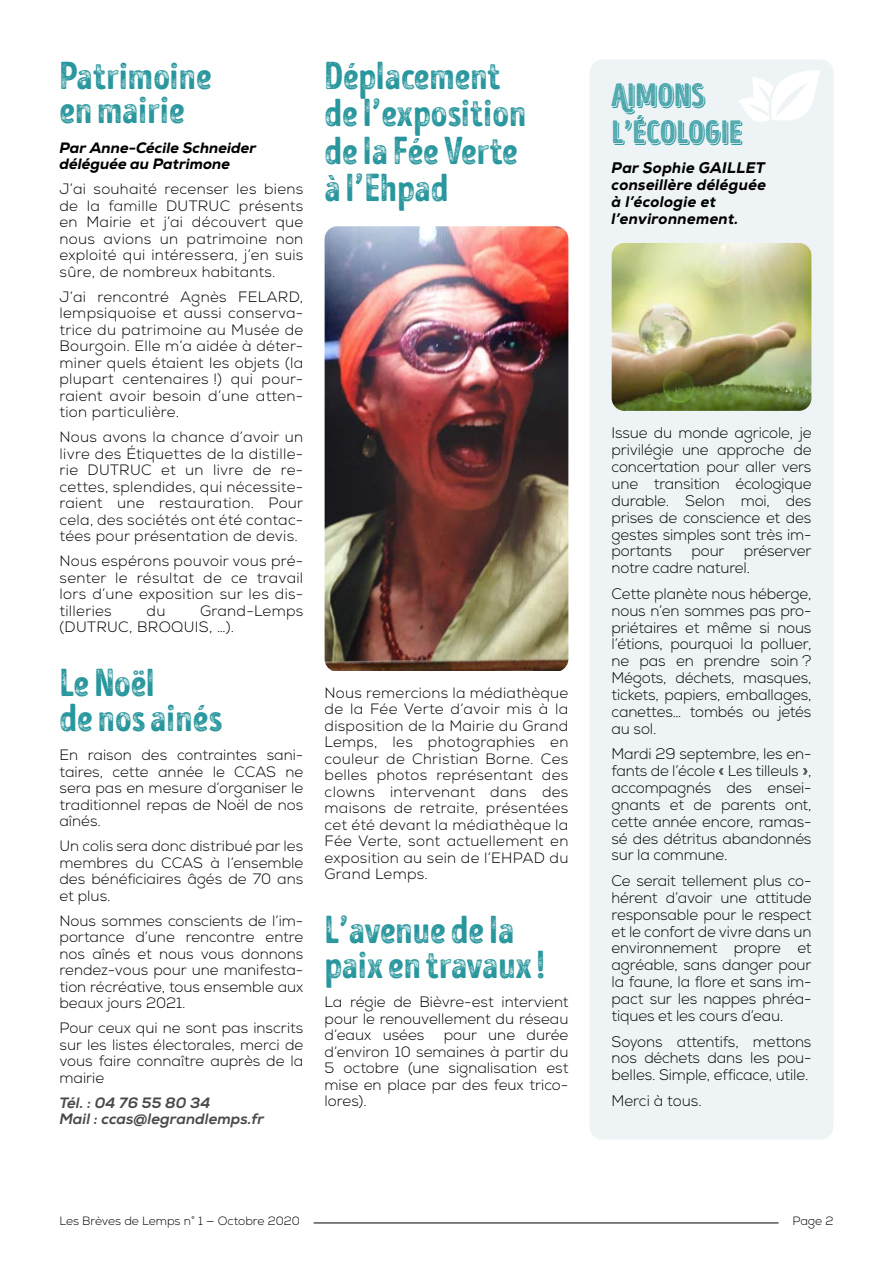
<style>
.page{position:relative;width:893px;height:1263px;background:#fff}
.page>*{position:absolute;margin:0;border:0;box-sizing:border-box;transform-origin:0 0}
.t1{font:39px/34.5px "Intro Head H G Base";letter-spacing:-.01em;color:#28969d}
.t2{font:32.25px/36.8px "Intro Head HUC H1 Base Shade";letter-spacing:.02em;color:#28969d}
.t3{font:300 15.3px/16.8px "Nexa";letter-spacing:-.01em;color:#000;text-align:justify}
.t4{font:italic 800 15.3px/16.8px "Nexa";letter-spacing:.02em;color:#000}
.t5{font:300 15px/16.5px "Nexa";color:#000;text-align:justify}
.t6{font:italic 800 15px/16.5px "Nexa";color:#000}
.t7{font:italic 800 15px/16.5px "Nexa";color:#4a4a49}
.t8{font:300 15px/16.5px "Nexa";letter-spacing:.02em;color:#000}
.t9{font:300 12px "Nexa";color:#000}
</style>
<div class="page">
<hr style="left:314px;top:1223px;width:465px;height:1px;background:#000">
<img style="left:325px;top:226px;width:243px;height:445px">
<div style="left:590px;top:60px;width:243px;height:1080px;background:#eef4f6;border-radius:13px"></div>
<img style="left:612px;top:243px;width:199px;height:168px">
<svg style="left:739px;top:70px;width:81px;height:52px"></svg>
<h1 class="t1" style="left:60px;top:59px;width:154px">Patrimoine en mairie</h1>
<p class="t6" style="left:60px;top:139px;width:198px">Par Anne-Cécile Schneider déléguée au Patrimone</p>
<p class="t5" style="left:60px;top:181px;width:245px">J’ai souhaité recenser les biens de la famille DUTRUC présents en Mairie et j’ai découvert que nous avions un patrimoine non exploité qui intéressera, j’en suis sûre, de nombreux habitants.</p>
<p class="t5" style="left:60px;top:289px;width:245px">J’ai rencontré Agnès FELARD, lempsiquoise et aussi conserva&shy;trice du patrimoine au Musée de Bourgoin. Elle m’a aidée à déter&shy;miner quels étaient les objets (la plupart centenaires !) qui pour&shy;raient avoir besoin d’une atten&shy;tion particulière.</p>
<p class="t5" style="left:60px;top:429px;width:245px">Nous avons la chance d’avoir un livre des Étiquettes de la distille&shy;rie DUTRUC et un livre de re&shy;cettes, splendides, qui nécessite&shy;raient une restauration. Pour cela, des sociétés ont été contac&shy;tées pour présentation de devis.</p>
<p class="t5" style="left:60px;top:553px;width:245px">Nous espérons pouvoir vous pré&shy;senter le résultat de ce travail lors d’une exposition sur les dis&shy;tilleries</p>
<p class="t8" style="left:60px;top:603px;width:245px;text-indent:141px">Grand-Lemps (DUTRUC, BROQUIS, …).</p>
<h1 class="t1" style="left:60px;top:666px;width:164px">Le Noël<br>de nos ainés</h1>
<p class="t5" style="left:60px;top:747px;width:245px">En raison des contraintes sani&shy;taires, cette année le CCAS ne sera pas en mesure d’organiser le traditionnel repas de Noël de nos aînés.</p>
<p class="t5" style="left:60px;top:838px;width:245px">Un colis sera donc distribué par les membres du CCAS à l’ensemble des bénéficiaires âgés de 70 ans et plus.</p>
<p class="t5" style="left:60px;top:913px;width:245px">Nous sommes conscients de l’im&shy;portance d’une rencontre entre nos aînés et nous vous donnons rendez-vous pour une manifesta&shy;tion récréative, tous ensemble aux beaux jours 2021.</p>
<p class="t5" style="left:60px;top:1020px;width:245px">Pour ceux qui ne sont pas inscrits sur les listes électorales, merci de vous faire connaître auprès de la mairie</p>
<p class="t7" style="left:60px;top:1094px;width:206px">Tél. : 04 76 55 80 34<br>Mail : ccas@legrandlemps.fr</p>
<p class="t5" style="left:147px;top:603px;width:20px">du</p>
<h1 class="t1" style="left:325px;top:57px;width:203px;line-height:37.5px">Déplacement de l’exposition de la Fée Verte à l’Ehpad</h1>
<p class="t5" style="left:325px;top:684px;width:245px">Nous remercions la médiathèque de la Fée Verte d’avoir mis à la disposition de la Mairie du Grand Lemps, les photographies en couleur de Christian Borne. Ces belles photos représentant des clowns intervenant dans des maisons de retraite, présentées cet été devant la médiathèque la Fée Verte, sont actuellement en exposition au sein de l’EHPAD du Grand Lemps.</p>
<h1 class="t1" style="left:325px;top:913px;width:222px">L’avenue de la paix en travaux !</h1>
<p class="t5" style="left:325px;top:994px;width:245px">La régie de Bièvre-est intervient pour le renouvellement du réseau d’eaux usées</p>
<p class="t5" style="left:325px;top:1027px;width:245px;text-indent:119px">pour une durée d’environ 10 semaines à partir du 5 octobre (une signalisation est mise en place par des feux trico&shy;lores).</p>
<h2 class="t2" style="left:612px;top:78px;width:132px">Aimons l’écologie</h2>
<p class="t4" style="left:612px;top:159px;width:156px">Par Sophie GAILLET conseillère déléguée à l’écologie et l’environnement.</p>
<p class="t3" style="left:612px;top:425px;width:201px">Issue du monde agricole, je privilégie une approche de concertation pour aller vers une transition écologique durable. Selon moi, des prises de conscience et des gestes simples sont très im&shy;portants</p>
<p class="t3" style="left:612px;top:543px;width:201px;text-indent:80px">pour préserver notre cadre naturel.</p>
<p class="t3" style="left:612px;top:585px;width:201px">Cette planète nous héberge, nous n’en sommes pas pro&shy;priétaires et même si nous l’étions, pourquoi la polluer, ne pas en prendre soin ?<br>Mégots, déchets, masques, tickets, papiers, emballages, canettes… tombés ou jetés au sol.</p>
<p class="t3" style="left:612px;top:746px;width:201px">Mardi 29 septembre, les en&shy;fants de l’école « Les tilleuls », accompagnés des ensei&shy;gnants et de parents ont, cette année encore, ramas&shy;sé des détritus abandonnés sur la commune.</p>
<p class="t3" style="left:612px;top:873px;width:201px">Ce serait tellement plus co&shy;hérent d’avoir une attitude responsable pour le respect et le confort de vivre dans un environnement propre et agréable, sans danger pour la faune, la flore et sans im&shy;pact sur les nappes phréa&shy;tiques et les cours d’eau.</p>
<p class="t3" style="left:612px;top:1033px;width:201px">Soyons attentifs, mettons nos déchets dans les pou&shy;belles. Simple, efficace, utile.</p>
<p class="t3" style="left:612px;top:1092px;width:92px">Merci à tous.</p>
<p class="t9" style="left:60px;top:1214px;width:242px">Les Brèves de Lemps n° 1 — Octobre 2020</p>
<p class="t9" style="left:792px;top:1214px;width:42px">Page 2</p>
</div>
